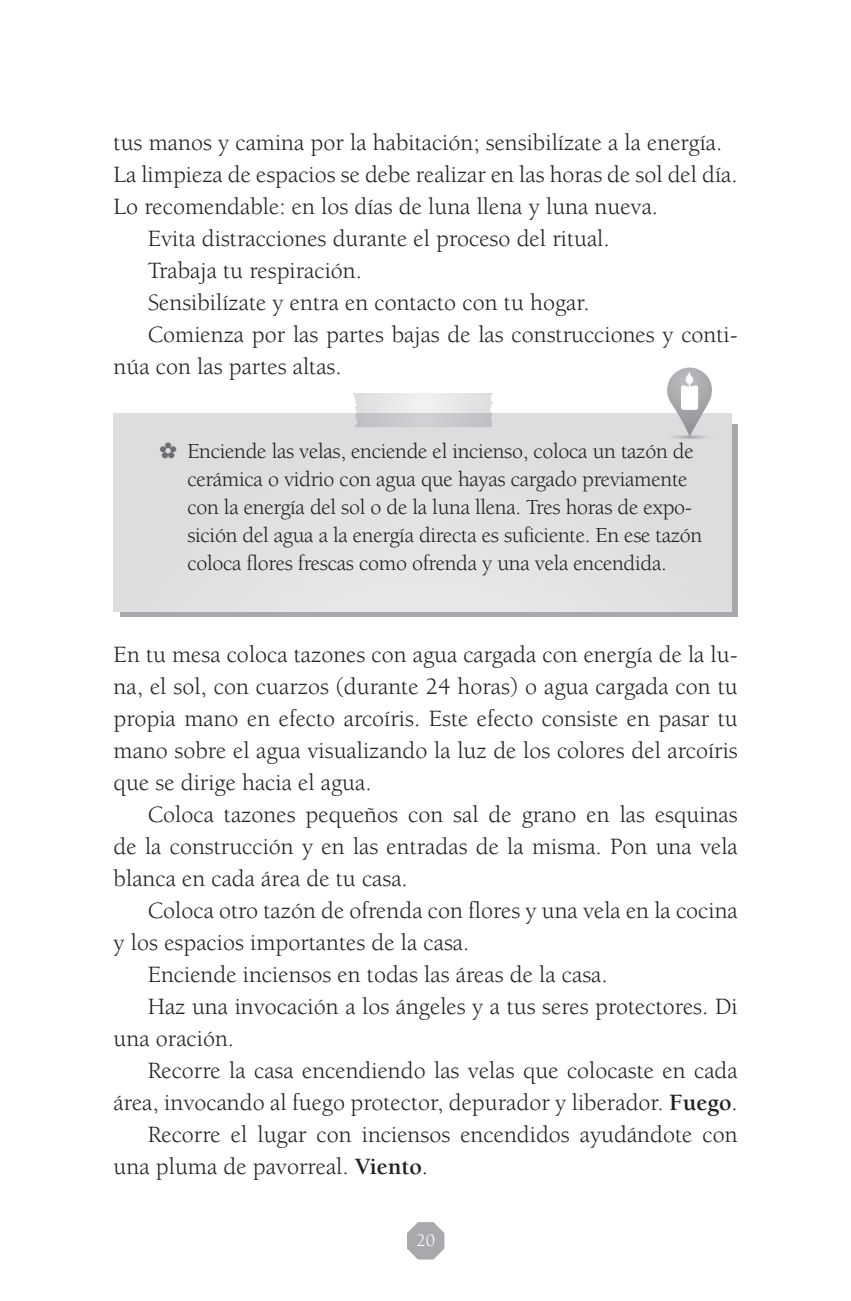
<style>
.page{position:relative;width:851px;height:1301px;background:#fff}
.page>*{position:absolute;margin:0;border:0;box-sizing:border-box;transform-origin:0 0}
.t1{font:24px/32px "Berkeley Std";color:#231f20;text-align:justify}
.t2{font:22px/28px "Berkeley Std";letter-spacing:-.015em;color:#231f20}
.t3{font:18px "Berkeley Std";color:#fff}
.s1{color:#6c6d70}
.s2{font-weight:700}
</style>
<div class="page">
<svg style="left:407px;top:1222px;width:37px;height:37px"></svg>
<svg style="left:120px;top:425px;width:617px;height:192px;background:#b1b2b6"></svg>
<div style="left:114px;top:413px;width:617px;height:198px;background:#dedfe1"></div>
<svg style="left:353px;top:393px;width:140px;height:34px"></svg>
<svg style="left:667px;top:368px;width:45px;height:71px"></svg>
<p class="t1" style="left:114px;top:127px;width:610px">tus manos y camina por la habitación; sensibilízate a la energía.</p>
<p class="t1" style="left:114px;top:159px;width:625px">La limpieza de espacios se debe realizar en las horas de sol del día.</p>
<p class="t1" style="left:114px;top:191px;width:546px">Lo recomendable: en los días de luna llena y luna nueva.</p>
<p class="t1" style="left:148px;top:223px;width:463px">Evita distracciones durante el proceso del ritual.</p>
<p class="t1" style="left:148px;top:255px;width:216px">Trabaja tu respiración.</p>
<p class="t1" style="left:148px;top:287px;width:443px">Sensibilízate y entra en contacto con tu hogar.</p>
<p class="t1" style="left:148px;top:319px;width:591px">Comienza por las partes bajas de las construcciones y conti-</p>
<p class="t1" style="left:114px;top:351px;width:229px">núa con las partes altas.</p>
<p class="t2" style="left:187px;top:438px;width:516px;text-indent:-28px"><span class="s1">✿</span> Enciende las velas, enciende el incienso, coloca un tazón de cerámica o vidrio con agua que hayas cargado previamente con la energía del sol o de la luna llena. Tres horas de expo&shy;sición del agua a la energía directa es suficiente. En ese tazón coloca flores frescas como ofrenda y una vela encendida.</p>
<p class="t1" style="left:114px;top:639px;width:625px">En tu mesa coloca tazones con agua cargada con energía de la lu&shy;na, el sol, con cuarzos (durante 24 horas) o agua cargada con tu propia mano en efecto arcoíris. Este efecto consiste en pasar tu mano sobre el agua visualizando la luz de los colores del arcoíris que se dirige hacia el agua.</p>
<p class="t1" style="left:114px;top:799px;width:625px;text-indent:34px">Coloca tazones pequeños con sal de grano en las esquinas de la construcción y en las entradas de la misma. Pon una vela blanca en cada área de tu casa.</p>
<p class="t1" style="left:148px;top:895px;width:591px">Coloca otro tazón de ofrenda con flores y una vela en la cocina</p>
<p class="t1" style="left:114px;top:927px;width:357px">y los espacios importantes de la casa.</p>
<p class="t1" style="left:148px;top:959px;width:461px">Enciende inciensos en todas las áreas de la casa.</p>
<p class="t1" style="left:148px;top:991px;width:591px">Haz una invocación a los ángeles y a tus seres protectores. Di</p>
<p class="t1" style="left:114px;top:1023px;width:122px">una oración.</p>
<p class="t1" style="left:148px;top:1055px;width:591px">Recorre la casa encendiendo las velas que colocaste en cada</p>
<p class="t1" style="left:114px;top:1087px;width:625px">área, invocando al fuego protector, depurador y liberador. <span class="s2">Fuego</span>.</p>
<p class="t1" style="left:148px;top:1119px;width:591px">Recorre el lugar con inciensos encendidos ayudándote con</p>
<p class="t1" style="left:114px;top:1151px;width:316px">una pluma de pavorreal. <span class="s2">Viento</span>.</p>
<p class="t3" style="left:416px;top:1231px;width:20px">20</p>
</div>
